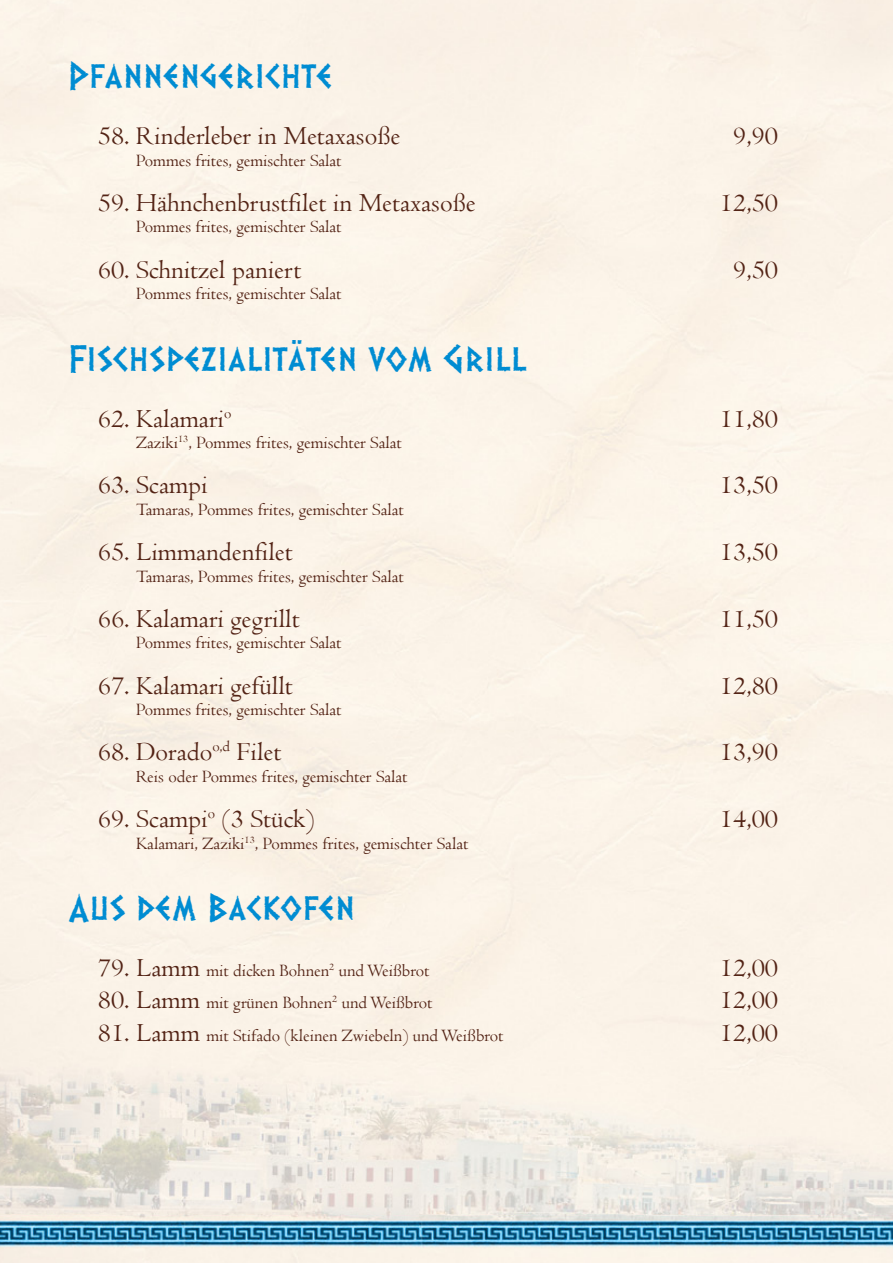
<style>
.page{position:relative;width:893px;height:1263px;background:#fff}
.page>*{position:absolute;margin:0;border:0;box-sizing:border-box;transform-origin:0 0}
.t1{font:33px "Dalek";letter-spacing:.025em;color:#008cd2}
.t2{font:27px "Centaur";color:#532315}
.t3{font:18px "Centaur";color:#532315}
.s1{font-size:27px}
</style>
<div class="page">
<img style="left:0;top:0;width:893px;height:1263px">
<h1 class="t1" style="left:68px;top:50px;width:266px">Pfannengerichte</h1>
<h2 class="t2" style="left:98px;top:119px;width:304px">58. Rinderleber in Metaxasoße</h2>
<h2 class="t2" style="left:733px;top:119px;width:47px">9,90</h2>
<p class="t3" style="left:136px;top:149px;width:207px">Pommes frites, gemischter Salat</p>
<h2 class="t2" style="left:98px;top:186px;width:379px">59. Hähnchenbrustfilet in Metaxasoße</h2>
<h2 class="t2" style="left:720px;top:186px;width:60px">12,50</h2>
<p class="t3" style="left:136px;top:216px;width:207px">Pommes frites, gemischter Salat</p>
<h2 class="t2" style="left:98px;top:253px;width:205px">60. Schnitzel paniert</h2>
<h2 class="t2" style="left:733px;top:253px;width:47px">9,50</h2>
<p class="t3" style="left:136px;top:283px;width:207px">Pommes frites, gemischter Salat</p>
<h1 class="t1" style="left:68px;top:333px;width:460px">Fischspezialitäten vom Grill</h1>
<h2 class="t2" style="left:98px;top:402px;width:135px">62. Kalamari<sup>o</sup></h2>
<h2 class="t2" style="left:720px;top:402px;width:60px">11,80</h2>
<p class="t3" style="left:136px;top:432px;width:267px">Zaziki<sup>13</sup>, Pommes frites, gemischter Salat</p>
<h2 class="t2" style="left:98px;top:469px;width:111px">63. Scampi</h2>
<h2 class="t2" style="left:720px;top:469px;width:60px">13,50</h2>
<p class="t3" style="left:136px;top:498px;width:269px">Tamaras, Pommes frites, gemischter Salat</p>
<h2 class="t2" style="left:98px;top:535px;width:196px">65. Limmandenfilet</h2>
<h2 class="t2" style="left:720px;top:535px;width:60px">13,50</h2>
<p class="t3" style="left:136px;top:565px;width:269px">Tamaras, Pommes frites, gemischter Salat</p>
<h2 class="t2" style="left:98px;top:602px;width:203px">66. Kalamari gegrillt</h2>
<h2 class="t2" style="left:720px;top:602px;width:60px">11,50</h2>
<p class="t3" style="left:136px;top:632px;width:207px">Pommes frites, gemischter Salat</p>
<h2 class="t2" style="left:98px;top:669px;width:196px">67. Kalamari gefüllt</h2>
<h2 class="t2" style="left:720px;top:669px;width:60px">12,80</h2>
<p class="t3" style="left:136px;top:699px;width:207px">Pommes frites, gemischter Salat</p>
<h2 class="t2" style="left:98px;top:736px;width:185px">68. Dorado<sup>o,d</sup> Filet</h2>
<h2 class="t2" style="left:720px;top:736px;width:60px">13,90</h2>
<p class="t3" style="left:136px;top:765px;width:273px">Reis oder Pommes frites, gemischter Salat</p>
<h2 class="t2" style="left:98px;top:802px;width:218px">69. Scampi<sup>o</sup> (3 Stück)</h2>
<h2 class="t2" style="left:720px;top:802px;width:60px">14,00</h2>
<p class="t3" style="left:136px;top:832px;width:334px">Kalamari, Zaziki<sup>13</sup>, Pommes frites, gemischter Salat</p>
<h1 class="t1" style="left:68px;top:882px;width:288px">Aus dem Backofen</h1>
<p class="t3" style="left:98px;top:959px;width:333px"><span class="s1">79. Lamm</span> mit dicken Bohnen<sup>2</sup> und Weißbrot</p>
<h2 class="t2" style="left:720px;top:951px;width:60px">12,00</h2>
<p class="t3" style="left:98px;top:992px;width:336px"><span class="s1">80. Lamm</span> mit grünen Bohnen<sup>2</sup> und Weißbrot</p>
<h2 class="t2" style="left:720px;top:984px;width:60px">12,00</h2>
<p class="t3" style="left:98px;top:1024px;width:407px"><span class="s1">81. Lamm</span> mit Stifado (kleinen Zwiebeln) und Weißbrot</p>
<h2 class="t2" style="left:720px;top:1016px;width:60px">12,00</h2>
</div>
